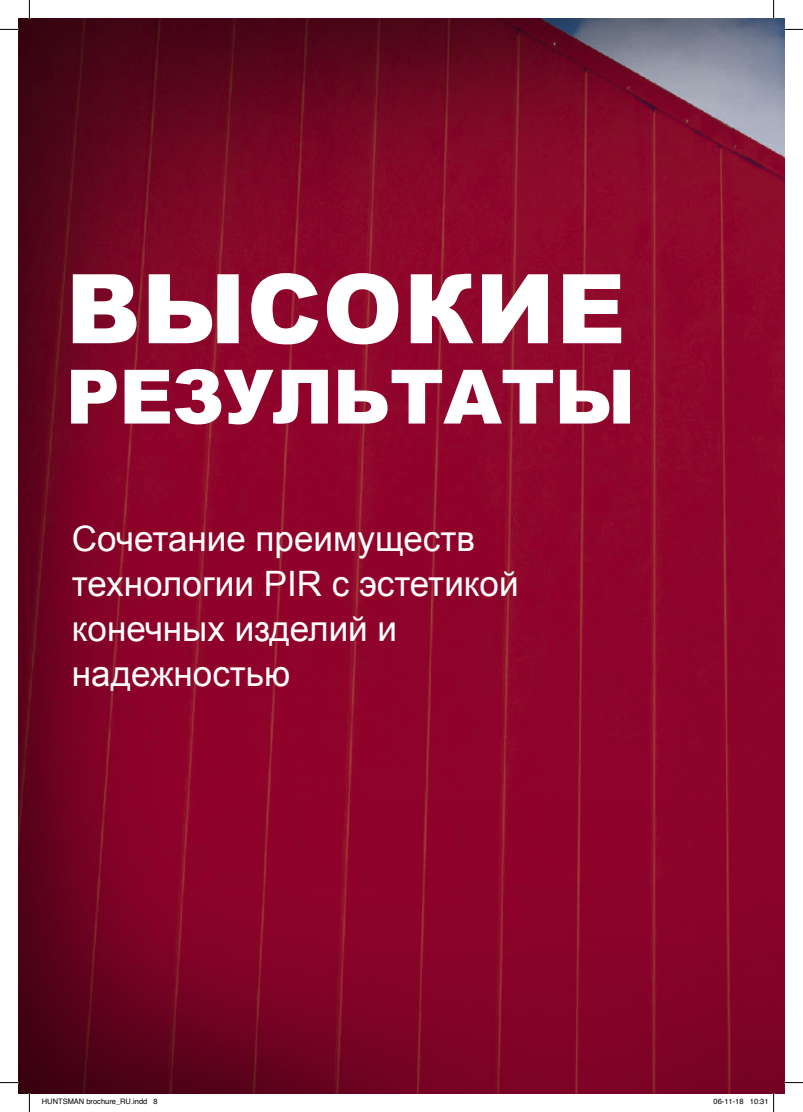
<style>
.page{position:relative;width:803px;height:1112px;background:#fff}
.page>*{position:absolute;margin:0;border:0;box-sizing:border-box;transform-origin:0 0}
.t1{font:900 96.25px "Arial";letter-spacing:.01em;color:#fff}
.t2{font:900 75px "Arial";letter-spacing:-.01em;color:#fff}
.t3{font:35px/45px "Arial";color:#fff}
.t4{font:7.5px "Helvetica";color:#000}
</style>
<div class="page">
<img style="left:19px;top:19px;width:765px;height:1073px">
<svg style="left:0;top:29px;width:19px;height:1px"></svg>
<svg style="left:784px;top:29px;width:19px;height:1px"></svg>
<svg style="left:0;top:1081px;width:19px;height:2px"></svg>
<svg style="left:784px;top:1081px;width:19px;height:2px"></svg>
<svg style="left:29px;top:0;width:1px;height:19px"></svg>
<svg style="left:29px;top:1092px;width:1px;height:19px"></svg>
<svg style="left:773px;top:0;width:1px;height:19px"></svg>
<svg style="left:773px;top:1092px;width:1px;height:19px"></svg>
<h1 class="t1" style="left:66px;top:239px;width:561px">ВЫСОКИЕ</h1>
<h2 class="t2" style="left:66px;top:342px;width:571px">РЕЗУЛЬТАТЫ</h2>
<p class="t3" style="left:72px;top:517px;width:448px">Сочетание преимуществ технологии PIR с эстетикой конечных изделий и надежностью</p>
<p class="t4" style="left:42px;top:1095px;width:117px">HUNTSMAN brochure_RU.indd 8</p>
<p class="t4" style="left:713px;top:1095px;width:57px">06-11-18 10:31</p>
</div>
